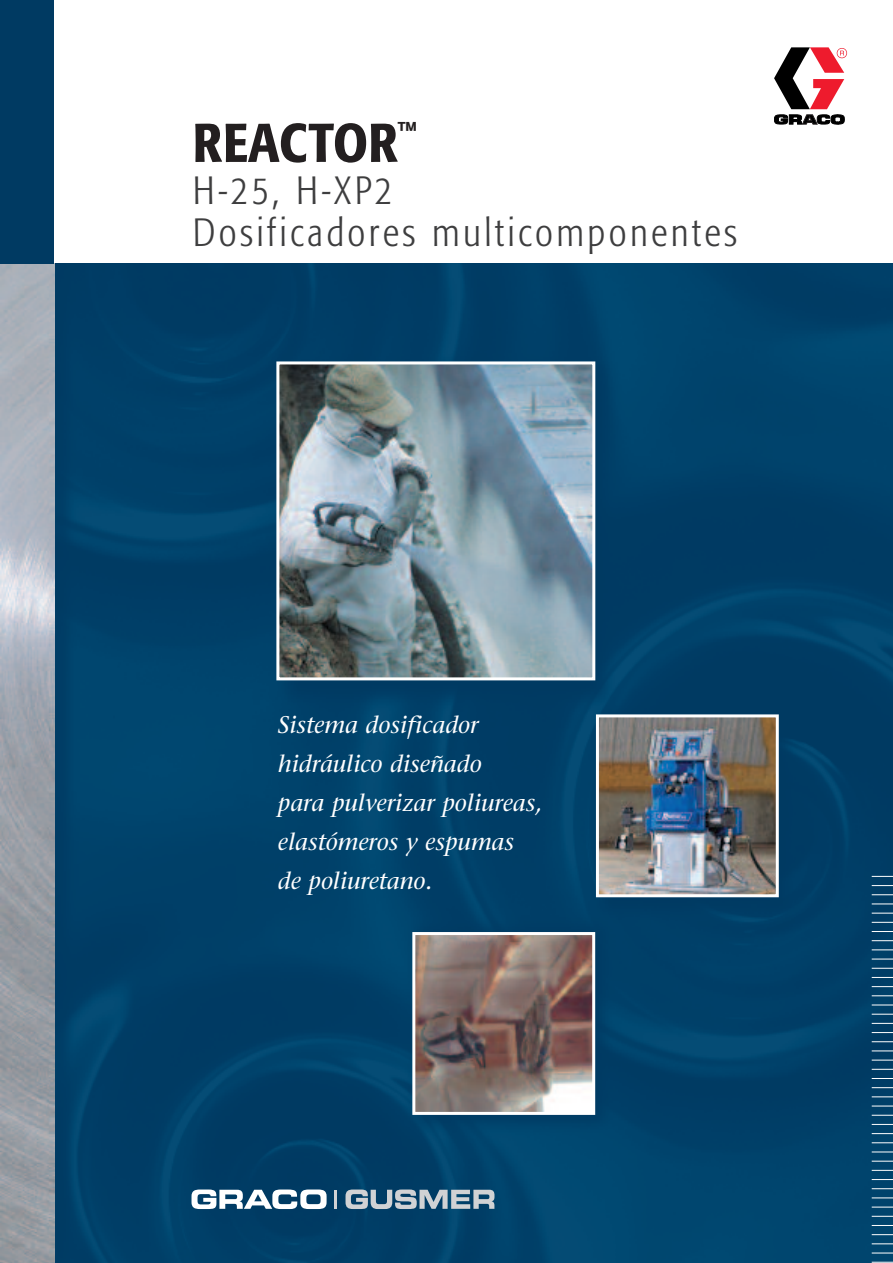
<style>
.page{position:relative;width:893px;height:1263px;background:#fff}
.page>*{position:absolute;margin:0;border:0;box-sizing:border-box;transform-origin:0 0}
.t1{font:500 condensed 54px "Formata";letter-spacing:.005em;color:#231f20}
.t2{font:300 condensed 39px/42px "Formata";letter-spacing:.085em;color:#3e3e3f}
.t3{font:italic 24px/39px "Stone Serif";color:#fff}
</style>
<div class="page">
<img style="left:54px;top:264px;width:839px;height:999px">
<img style="left:416px;top:936px;width:175px;height:175px">
<div style="left:412px;top:932px;width:183px;height:183px;border:3px solid #fff"></div>
<img style="left:600px;top:718px;width:175px;height:175px">
<div style="left:596px;top:714px;width:183px;height:183px;border:3px solid #fff"></div>
<img style="left:280px;top:365px;width:311px;height:311px">
<div style="left:276px;top:361px;width:319px;height:319px;border:3px solid #fff"></div>
<img style="left:1px;top:264px;width:53px;height:999px">
<svg style="left:872px;top:876px;width:21px;height:1px"></svg>
<svg style="left:872px;top:885px;width:21px;height:1px"></svg>
<svg style="left:872px;top:894px;width:21px;height:1px"></svg>
<svg style="left:872px;top:903px;width:21px;height:1px"></svg>
<svg style="left:872px;top:913px;width:21px;height:1px"></svg>
<svg style="left:872px;top:922px;width:21px;height:1px"></svg>
<svg style="left:872px;top:931px;width:21px;height:1px"></svg>
<svg style="left:872px;top:940px;width:21px;height:1px"></svg>
<svg style="left:872px;top:949px;width:21px;height:1px"></svg>
<svg style="left:872px;top:959px;width:21px;height:1px"></svg>
<svg style="left:872px;top:968px;width:21px;height:1px"></svg>
<svg style="left:872px;top:977px;width:21px;height:1px"></svg>
<svg style="left:872px;top:986px;width:21px;height:1px"></svg>
<svg style="left:872px;top:995px;width:21px;height:1px"></svg>
<svg style="left:872px;top:1005px;width:21px;height:1px"></svg>
<svg style="left:872px;top:1014px;width:21px;height:1px"></svg>
<svg style="left:872px;top:1023px;width:21px;height:1px"></svg>
<svg style="left:872px;top:1032px;width:21px;height:1px"></svg>
<svg style="left:872px;top:1041px;width:21px;height:1px"></svg>
<svg style="left:872px;top:1050px;width:21px;height:1px"></svg>
<svg style="left:872px;top:1060px;width:21px;height:1px"></svg>
<svg style="left:872px;top:1069px;width:21px;height:1px"></svg>
<svg style="left:872px;top:1078px;width:21px;height:1px"></svg>
<svg style="left:872px;top:1087px;width:21px;height:1px"></svg>
<svg style="left:872px;top:1096px;width:21px;height:1px"></svg>
<svg style="left:872px;top:1106px;width:21px;height:1px"></svg>
<svg style="left:872px;top:1115px;width:21px;height:1px"></svg>
<svg style="left:872px;top:1124px;width:21px;height:1px"></svg>
<svg style="left:872px;top:1133px;width:21px;height:1px"></svg>
<svg style="left:872px;top:1142px;width:21px;height:1px"></svg>
<svg style="left:872px;top:1151px;width:21px;height:1px"></svg>
<svg style="left:872px;top:1161px;width:21px;height:1px"></svg>
<svg style="left:872px;top:1170px;width:21px;height:1px"></svg>
<svg style="left:872px;top:1179px;width:21px;height:1px"></svg>
<svg style="left:872px;top:1188px;width:21px;height:1px"></svg>
<svg style="left:872px;top:1197px;width:21px;height:1px"></svg>
<svg style="left:872px;top:1207px;width:21px;height:1px"></svg>
<svg style="left:872px;top:1216px;width:21px;height:1px"></svg>
<svg style="left:872px;top:1225px;width:21px;height:1px"></svg>
<svg style="left:872px;top:1234px;width:21px;height:1px"></svg>
<svg style="left:872px;top:1243px;width:21px;height:1px"></svg>
<svg style="left:872px;top:1253px;width:21px;height:1px"></svg>
<svg style="left:872px;top:1262px;width:21px;height:1px"></svg>
<svg style="left:774px;top:115px;width:70px;height:9px"></svg>
<svg style="left:774px;top:47px;width:73px;height:62px"></svg>
<div style="left:0;top:0;width:54px;height:264px;background:#003a62"></div>
<svg style="left:192px;top:1189px;width:135px;height:20px"></svg>
<hr style="left:334px;top:1190px;width:3px;height:19px;background:#d1d2d4">
<svg style="left:345px;top:1189px;width:149px;height:20px;background:#7d96a8"></svg>
<hr style="left:0;top:0;width:1px;height:1263px;background:#fff">
<h1 class="t1" style="left:193px;top:122px;width:225px">REACTOR<sup>™</sup></h1>
<h2 class="t2" style="left:193px;top:172px;width:546px">H-25, H-XP2<br>Dosificadores multicomponentes</h2>
<p class="t3" style="left:278px;top:708px;width:266px">Sistema dosificador hidráulico diseñado<br>para pulverizar poliureas, elastómeros y espumas de poliuretano.</p>
</div>
